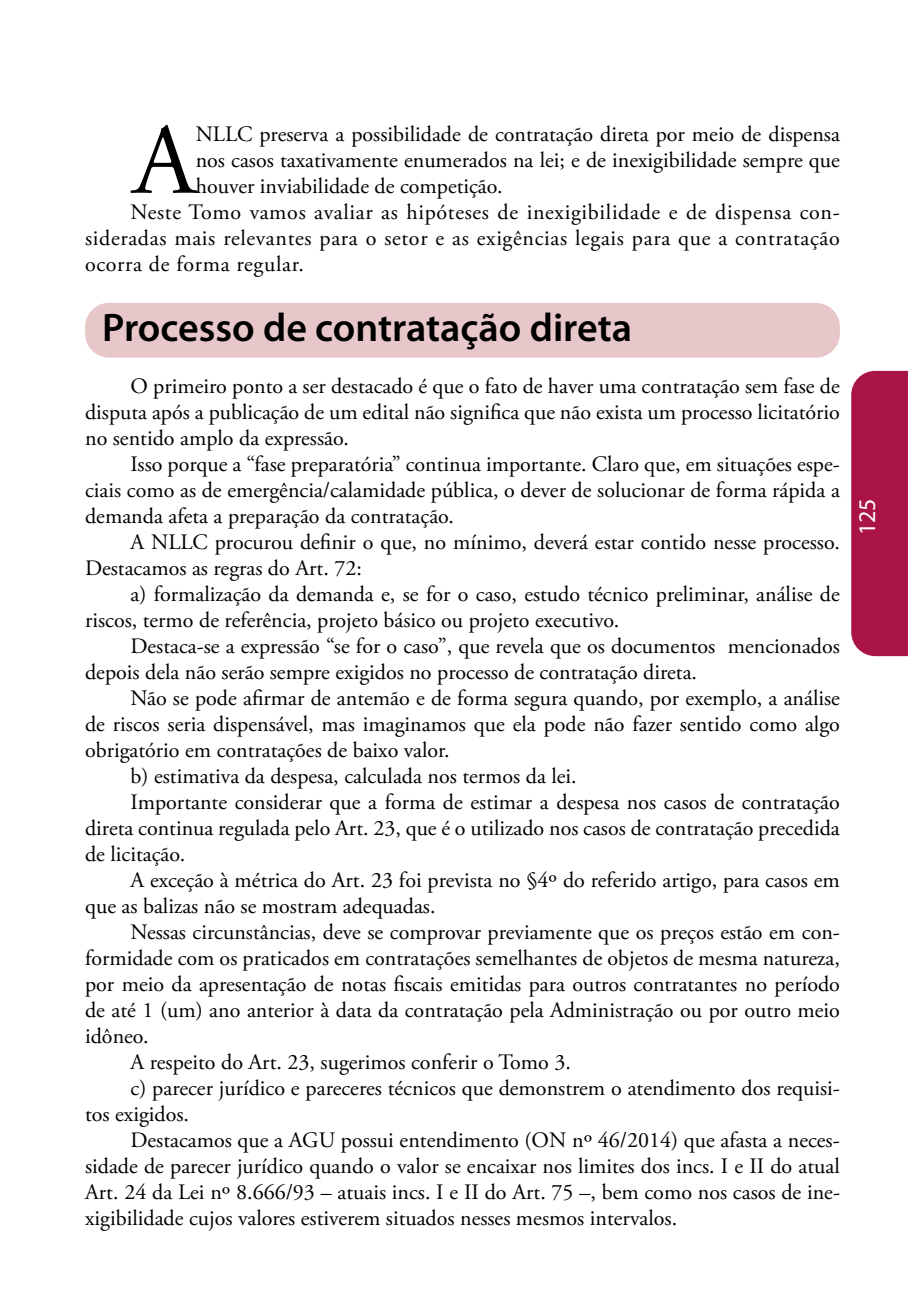
<style>
.page{position:relative;width:908px;height:1304px;background:#fff}
.page>*{position:absolute;margin:0;border:0;box-sizing:border-box;transform-origin:0 0}
.t1{font:100.4px "Adobe Garamond Pro";color:#000}
.t2{font:600 40px "Myriad Pro";color:#000}
.t3{font:24px "Myriad Pro";color:#fff}
.t4{font:22px/26px "Adobe Garamond Pro";color:#000}
.t5{font:22px "Adobe Garamond Pro";letter-spacing:.03em;color:#000}
</style>
<div class="page">
<div style="left:851px;top:371px;width:56px;height:285px;background:#aa1346"></div>
<div style="left:85px;top:303px;width:754px;height:55px;background:#e8c7ca;border-radius:24px"></div>
<h1 class="t1" style="left:133px;top:101px;width:64px">A</h1>
<p class="t4" style="left:196px;top:121px;width:645px">NLLC preserva a possibilidade de contratação direta por meio de dispensa</p>
<p class="t4" style="left:196px;top:147px;width:645px">nos casos taxativamente enumerados na lei; e de inexigibilidade sempre que</p>
<p class="t4" style="left:196px;top:173px;width:308px">houver inviabilidade de competição.</p>
<p class="t5" style="left:130px;top:199px;width:710px">Neste Tomo vamos avaliar as hipóteses de inexigibilidade e de dispensa con-</p>
<p class="t5" style="left:85px;top:225px;width:756px">sideradas mais relevantes para o setor e as exigências legais para que a contratação</p>
<p class="t5" style="left:85px;top:251px;width:220px">ocorra de forma regular.</p>
<h2 class="t2" style="left:102px;top:302px;width:531px">Processo de contratação direta</h2>
<p class="t4" style="left:85px;top:373px;width:756px;text-align:justify;text-indent:45px">O primeiro ponto a ser destacado é que o fato de haver uma contratação sem fase de disputa após a publicação de um edital não significa que não exista um processo licitatório no sentido amplo da expressão.</p>
<p class="t4" style="left:85px;top:451px;width:756px;text-align:justify;text-indent:45px">Isso porque a “fase preparatória” continua importante. Claro que, em situações espe&shy;ciais como as de emergência/calamidade pública, o dever de solucionar de forma rápida a demanda afeta a preparação da contratação.</p>
<p class="t4" style="left:85px;top:530px;width:756px;text-indent:45px">A NLLC procurou definir o que, no mínimo, deverá estar contido nesse processo.<br>Destacamos as regras do Art. 72:</p>
<p class="t4" style="left:85px;top:582px;width:756px;text-indent:45px">a) formalização da demanda e, se for o caso, estudo técnico preliminar, análise de riscos, termo de referência, projeto básico ou projeto executivo.</p>
<p class="t4" style="left:85px;top:634px;width:756px;text-indent:45px">Destaca-se a expressão “se for o caso”, que revela que os documentos mencionados depois dela não serão sempre exigidos no processo de contratação direta.</p>
<p class="t4" style="left:130px;top:686px;width:710px">Não se pode afirmar de antemão e de forma segura quando, por exemplo, a análise</p>
<p class="t4" style="left:85px;top:712px;width:756px">de riscos seria dispensável, mas imaginamos que ela pode não fazer sentido como algo</p>
<p class="t4" style="left:85px;top:738px;width:366px">obrigatório em contratações de baixo valor.</p>
<p class="t4" style="left:130px;top:764px;width:447px">b) estimativa da despesa, calculada nos termos da lei.</p>
<p class="t4" style="left:130px;top:790px;width:710px">Importante considerar que a forma de estimar a despesa nos casos de contratação</p>
<p class="t4" style="left:85px;top:816px;width:755px">direta continua regulada pelo Art. 23, que é o utilizado nos casos de contratação precedida</p>
<p class="t4" style="left:85px;top:842px;width:102px">de licitação.</p>
<p class="t4" style="left:130px;top:868px;width:710px">A exceção à métrica do Art. 23 foi prevista no §4º do referido artigo, para casos em</p>
<p class="t4" style="left:85px;top:894px;width:352px">que as balizas não se mostram adequadas.</p>
<p class="t4" style="left:130px;top:920px;width:710px">Nessas circunstâncias, deve se comprovar previamente que os preços estão em con-</p>
<p class="t4" style="left:85px;top:946px;width:756px">formidade com os praticados em contratações semelhantes de objetos de mesma natureza,</p>
<p class="t4" style="left:85px;top:972px;width:756px">por meio da apresentação de notas fiscais emitidas para outros contratantes no período</p>
<p class="t4" style="left:85px;top:998px;width:756px">de até 1 (um) ano anterior à data da contratação pela Administração ou por outro meio</p>
<p class="t4" style="left:85px;top:1024px;width:65px">idôneo.</p>
<p class="t4" style="left:130px;top:1050px;width:442px">A respeito do Art. 23, sugerimos conferir o Tomo 3.</p>
<p class="t4" style="left:130px;top:1076px;width:710px">c) parecer jurídico e pareceres técnicos que demonstrem o atendimento dos requisi-</p>
<p class="t4" style="left:85px;top:1102px;width:105px">tos exigidos.</p>
<p class="t4" style="left:130px;top:1128px;width:710px">Destacamos que a AGU possui entendimento (ON nº 46/2014) que afasta a neces-</p>
<p class="t4" style="left:85px;top:1154px;width:755px">sidade de parecer jurídico quando o valor se encaixar nos limites dos incs. I e II do atual</p>
<p class="t4" style="left:85px;top:1180px;width:756px">Art. 24 da Lei nº 8.666/93 – atuais incs. I e II do Art. 75 –, bem como nos casos de ine-</p>
<p class="t4" style="left:85px;top:1206px;width:593px">xigibilidade cujos valores estiverem situados nesses mesmos intervalos.</p>
<p class="t3" style="left:851px;top:535px;width:38px;rotate:-90deg">125</p>
</div>
